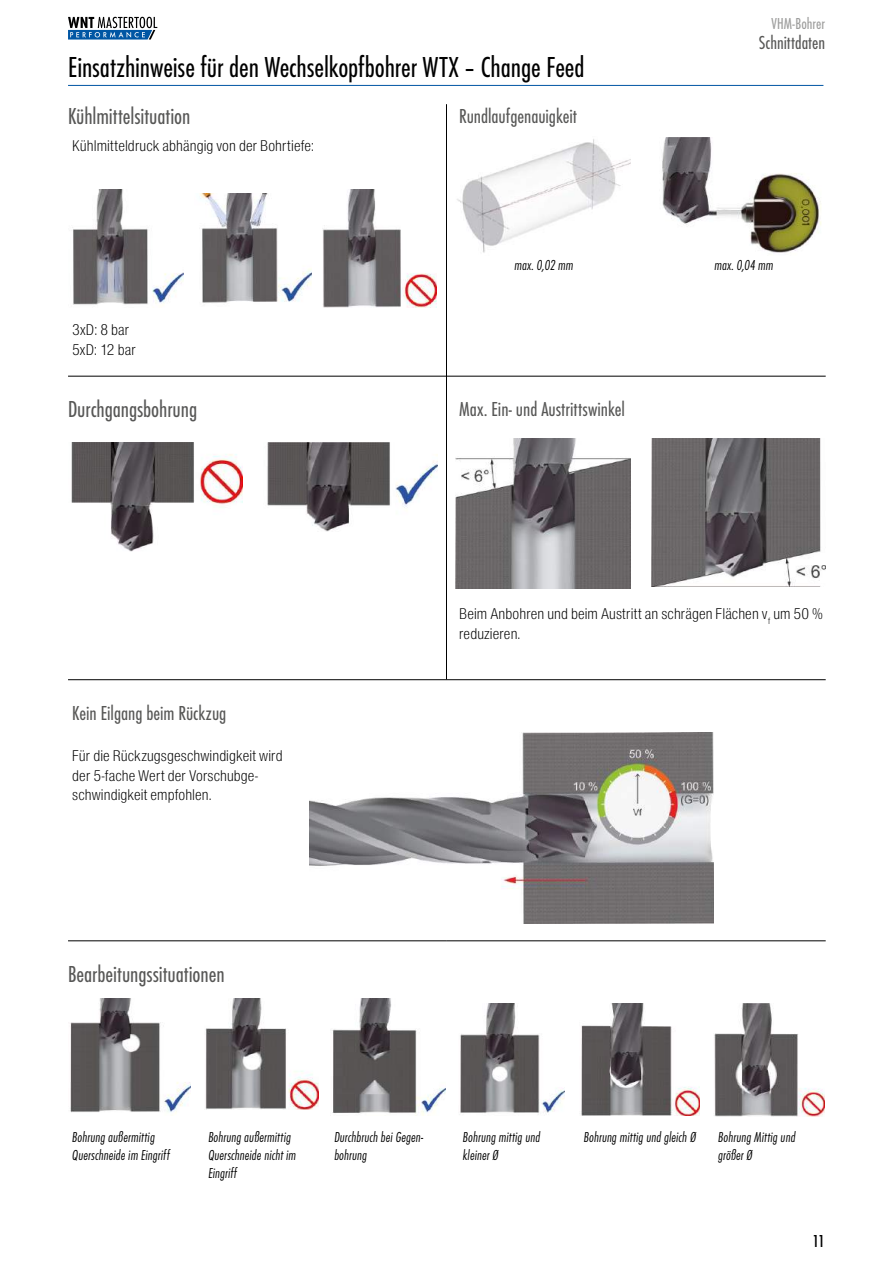
<style>
.page{position:relative;width:893px;height:1263px;background:#fff}
.page>*{position:absolute;margin:0;border:0;box-sizing:border-box;transform-origin:0 0}
.t1{font:30px "Futura TCE Boo Con";letter-spacing:-.005em;color:#000}
.t2{font:24px "Futura TCE Boo Con";letter-spacing:-.005em;color:#575756}
.t3{font:21px "Futura TCE Boo Con";letter-spacing:-.005em;color:#575756}
.t4{font:19.5px "Futura TCE Boo Con";color:#575756}
.t5{font:18px "Futura TCE Med Con";color:#000}
.t6{font:16.5px "Futura TCE Boo Con";letter-spacing:.005em;color:#9d9d9c}
.t7{font:300 15px/19.5px "Nimbus Sans WNT Cond";letter-spacing:.005em;color:#000}
.t8{font:15px/18px "Futura TCE Lig Con Obl";letter-spacing:.005em;color:#000}
</style>
<div class="page">
<svg style="left:68px;top:17px;width:89px;height:23px"></svg>
<img style="left:457px;top:139px;width:173px;height:114px">
<img style="left:72px;top:189px;width:112px;height:116px">
<img style="left:200px;top:194px;width:112px;height:109px">
<img style="left:322px;top:189px;width:114px;height:118px">
<img style="left:651px;top:439px;width:174px;height:147px">
<img style="left:455px;top:439px;width:175px;height:149px">
<img style="left:71px;top:443px;width:171px;height:109px">
<img style="left:267px;top:443px;width:171px;height:89px">
<img style="left:309px;top:732px;width:405px;height:191px">
<img style="left:70px;top:999px;width:120px;height:115px">
<img style="left:205px;top:999px;width:113px;height:110px">
<img style="left:332px;top:999px;width:113px;height:117px">
<img style="left:460px;top:1003px;width:104px;height:112px">
<img style="left:581px;top:1003px;width:119px;height:113px">
<img style="left:714px;top:1003px;width:110px;height:113px">
<img style="left:662px;top:137px;width:159px;height:116px">
<hr style="left:68px;top:85px;width:755px;height:1px;background:#0056a4">
<hr style="left:446px;top:104px;width:1px;height:575px;background:#000">
<hr style="left:68px;top:376px;width:378px;height:1px;background:#000">
<hr style="left:68px;top:679px;width:758px;height:1px;background:#000">
<hr style="left:447px;top:376px;width:379px;height:1px;background:#000">
<hr style="left:68px;top:940px;width:379px;height:1px;background:#000">
<hr style="left:447px;top:940px;width:379px;height:1px;background:#000">
<h1 class="t1" style="left:68px;top:50px;width:518px">Einsatzhinweise für den Wechselkopfbohrer WTX – Change Feed</h1>
<h2 class="t2" style="left:68px;top:102px;width:124px">Kühlmittelsituation</h2>
<p class="t7" style="left:72px;top:136px;width:243px">Kühlmitteldruck abhängig von der Bohrtiefe:</p>
<h3 class="t3" style="left:459px;top:104px;width:119px">Rundlaufgenauigkeit</h3>
<p class="t6" style="left:772px;top:15px;width:55px">VHM-Bohrer</p>
<h3 class="t4" style="left:759px;top:31px;width:68px">Schnittdaten</h3>
<p class="t7" style="left:72px;top:320px;width:65px">3xD: 8 bar<br>5xD: 12 bar</p>
<h2 class="t2" style="left:68px;top:395px;width:131px">Durchgangsbohrung</h2>
<h3 class="t3" style="left:72px;top:701px;width:156px">Kein Eilgang beim Rückzug</h3>
<p class="t7" style="left:72px;top:746px;width:212px">Für die Rückzugsgeschwindigkeit wird der 5-fache Wert der Vorschubge&shy;schwindigkeit empfohlen.</p>
<h2 class="t2" style="left:68px;top:960px;width:158px">Bearbeitungssituationen</h2>
<p class="t8" style="left:514px;top:256px;width:60px">max. 0,02 mm</p>
<p class="t8" style="left:714px;top:256px;width:61px">max. 0,04 mm</p>
<h3 class="t3" style="left:459px;top:397px;width:167px">Max. Ein- und Austrittswinkel</h3>
<p class="t7" style="left:459px;top:604px;width:365px">Beim Anbohren und beim Austritt an schrägen Flächen v<sub>f</sub> um 50 % reduzieren.</p>
<p class="t8" style="left:72px;top:1128px;width:99px">Bohrung außermittig<br>Querschneide im Eingriff</p>
<p class="t8" style="left:208px;top:1128px;width:89px">Bohrung außermittig<br>Querschneide nicht im<br>Eingriff</p>
<p class="t8" style="left:334px;top:1128px;width:90px">Durchbruch bei Gegen&shy;bohrung</p>
<p class="t8" style="left:463px;top:1128px;width:79px">Bohrung mittig und kleiner Ø</p>
<p class="t8" style="left:584px;top:1128px;width:114px">Bohrung mittig und gleich Ø</p>
<p class="t8" style="left:718px;top:1128px;width:79px">Bohrung Mittig und größer Ø</p>
<p class="t5" style="left:813px;top:1231px;width:14px">11</p>
</div>
